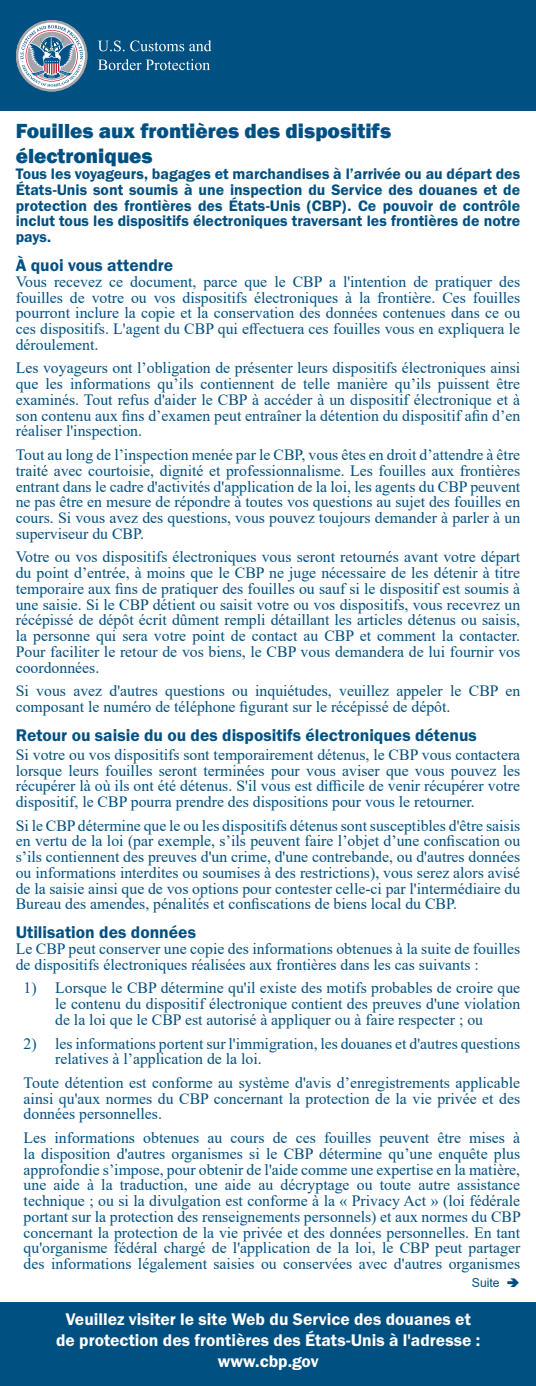
<style>
.page{position:relative;width:536px;height:1386px;background:#fff}
.page>*{position:absolute;margin:0;border:0;box-sizing:border-box;transform-origin:0 0}
.t1{font:800 21px/25.2px "Franklin Gothic";color:#005081}
.t2{font:17.5px/21px "Franklin Gothic URW Dem";color:#fff;text-align:center}
.t3{font:17.5px "Franklin Gothic URW Dem";color:#005081}
.t4{font:15.75px/15.8px "Times New Roman";color:#005081}
.t5{font:15.75px/15.8px "Franklin Gothic URW Dem";color:#005081;text-align:justify}
.t6{font:12.25px "Arial";color:#005081}
</style>
<div class="page">
<div style="left:0;top:0;width:536px;height:110px;background:#005081"></div>
<svg style="left:16px;top:20px;width:71px;height:72px"></svg>
<svg style="left:98px;top:59px;width:112px;height:11px"></svg>
<svg style="left:98px;top:40px;width:113px;height:11px"></svg>
<div style="left:0;top:1302px;width:536px;height:84px;background:#005081"></div>
<h1 class="t1" style="left:16px;top:118px;width:377px">Fouilles aux frontières des dispositifs électroniques</h1>
<p class="t5" style="left:16px;top:166px;width:506px">Tous les voyageurs, bagages et marchandises à l’arrivée ou au départ des États-Unis sont soumis à une inspection du Service des douanes et de protection des frontières des États-Unis (CBP). Ce pouvoir de contrôle inclut tous les dispositifs électroniques traversant les frontières de notre pays.</p>
<h2 class="t3" style="left:16px;top:254px;width:159px">À quoi vous attendre</h2>
<p class="t4" style="left:16px;top:273px;width:506px;text-align:justify">Vous recevez ce document, parce que le CBP a l'intention de pratiquer des fouilles de votre ou vos dispositifs électroniques à la frontière. Ces fouilles pourront inclure la copie et la conservation des données contenues dans ce ou</p>
<p class="t4" style="left:16px;top:320px;width:506px">ces dispositifs. L'agent du CBP qui effectuera ces fouilles vous en expliquera le</p>
<p class="t4" style="left:16px;top:336px;width:84px">déroulement.</p>
<p class="t4" style="left:16px;top:360px;width:506px">Les voyageurs ont l’obligation de présenter leurs dispositifs électroniques ainsi que les informations qu’ils contiennent de telle manière qu’ils puissent être</p>
<p class="t4" style="left:16px;top:391px;width:506px">examinés. Tout refus d'aider le CBP à accéder à un dispositif électronique et à son contenu aux fins d’examen peut entraîner la détention du dispositif afin d’en</p>
<p class="t4" style="left:16px;top:423px;width:128px">réaliser l'inspection.</p>
<p class="t4" style="left:16px;top:446px;width:506px">Tout au long de l’inspection menée par le CBP, vous êtes en droit d’attendre à être traité avec courtoisie, dignité et professionnalisme. Les fouilles aux frontières</p>
<p class="t4" style="left:16px;top:478px;width:506px;text-align:justify">entrant dans le cadre d'activités d'application de la loi, les agents du CBP peuvent ne pas être en mesure de répondre à toutes vos questions au sujet des fouilles en cours. Si vous avez des questions, vous pouvez toujours demander à parler à un superviseur du CBP.</p>
<p class="t4" style="left:16px;top:549px;width:506px">Votre ou vos dispositifs électroniques vous seront retournés avant votre départ du point d’entrée, à moins que le CBP ne juge nécessaire de les détenir à titre</p>
<p class="t4" style="left:16px;top:580px;width:506px">temporaire aux fins de pratiquer des fouilles ou sauf si le dispositif est soumis à</p>
<p class="t4" style="left:16px;top:596px;width:506px;text-align:justify">une saisie. Si le CBP détient ou saisit votre ou vos dispositifs, vous recevrez un récépissé de dépôt écrit dûment rempli détaillant les articles détenus ou saisis, la personne qui sera votre point de contact au CBP et comment la contacter.<br>Pour faciliter le retour de vos biens, le CBP vous demandera de lui fournir vos coordonnées.</p>
<p class="t4" style="left:16px;top:683px;width:506px">Si vous avez d'autres questions ou inquiétudes, veuillez appeler le CBP en</p>
<p class="t4" style="left:16px;top:698px;width:436px">composant le numéro de téléphone figurant sur le récépissé de dépôt.</p>
<h2 class="t3" style="left:16px;top:724px;width:462px">Retour ou saisie du ou des dispositifs électroniques détenus</h2>
<p class="t4" style="left:16px;top:746px;width:506px">Si votre ou vos dispositifs sont temporairement détenus, le CBP vous contactera lorsque leurs fouilles seront terminées pour vous aviser que vous pouvez les</p>
<p class="t4" style="left:16px;top:778px;width:506px">récupérer là où ils ont été détenus. S'il vous est difficile de venir récupérer votre</p>
<p class="t4" style="left:16px;top:793px;width:460px">dispositif, le CBP pourra prendre des dispositions pour vous le retourner.</p>
<p class="t4" style="left:16px;top:817px;width:505px">Si le CBP détermine que le ou les dispositifs détenus sont susceptibles d'être saisis</p>
<p class="t4" style="left:16px;top:833px;width:505px">en vertu de la loi (par exemple, s’ils peuvent faire l’objet d’une confiscation ou</p>
<p class="t4" style="left:16px;top:849px;width:506px;text-align:justify">s’ils contiennent des preuves d'un crime, d'une contrebande, ou d'autres données ou informations interdites ou soumises à des restrictions), vous serez alors avisé de la saisie ainsi que de vos options pour contester celle-ci par l'intermédiaire du</p>
<p class="t4" style="left:16px;top:896px;width:442px">Bureau des amendes, pénalités et confiscations de biens local du CBP.</p>
<h2 class="t3" style="left:16px;top:922px;width:182px">Utilisation des données</h2>
<p class="t4" style="left:16px;top:940px;width:506px">Le CBP peut conserver une copie des informations obtenues à la suite de fouilles</p>
<p class="t4" style="left:16px;top:956px;width:464px">de dispositifs électroniques réalisées aux frontières dans les cas suivants :</p>
<p class="t4" style="left:55px;top:980px;width:466px;text-align:justify;text-indent:-32px">1) Lorsque le CBP détermine qu'il existe des motifs probables de croire que le contenu du dispositif électronique contient des preuves d'une violation de la loi que le CBP est autorisé à appliquer ou à faire respecter ; ou</p>
<p class="t4" style="left:55px;top:1035px;width:466px;text-indent:-32px">2) les informations portent sur l'immigration, les douanes et d'autres questions relatives à l’application de la loi.</p>
<p class="t4" style="left:24px;top:1074px;width:498px">Toute détention est conforme au système d'avis d’enregistrements applicable ainsi qu'aux normes du CBP concernant la protection de la vie privée et des</p>
<p class="t4" style="left:24px;top:1106px;width:140px">données personnelles.</p>
<p class="t4" style="left:24px;top:1129px;width:498px">Les informations obtenues au cours de ces fouilles peuvent être mises à la disposition d'autres organismes si le CBP détermine qu’une enquête plus</p>
<p class="t4" style="left:24px;top:1161px;width:498px">approfondie s’impose, pour obtenir de l'aide comme une expertise en la matière,</p>
<p class="t4" style="left:24px;top:1177px;width:498px">une aide à la traduction, une aide au décryptage ou toute autre assistance technique ; ou si la divulgation est conforme à la « Privacy Act » (loi fédérale</p>
<p class="t4" style="left:24px;top:1208px;width:498px">portant sur la protection des renseignements personnels) et aux normes du CBP</p>
<p class="t4" style="left:24px;top:1224px;width:498px;text-align:justify">concernant la protection de la vie privée et des données personnelles. En tant qu'organisme fédéral chargé de l'application de la loi, le CBP peut partager des informations légalement saisies ou conservées avec d'autres organismes</p>
<p class="t6" style="left:471px;top:1275px;width:29px">Suite</p>
<p class="t2" style="left:56px;top:1309px;width:426px">Veuillez visiter le site Web du Service des douanes et de protection des frontières des États-Unis à l'adresse : www.cbp.gov</p>
</div>
